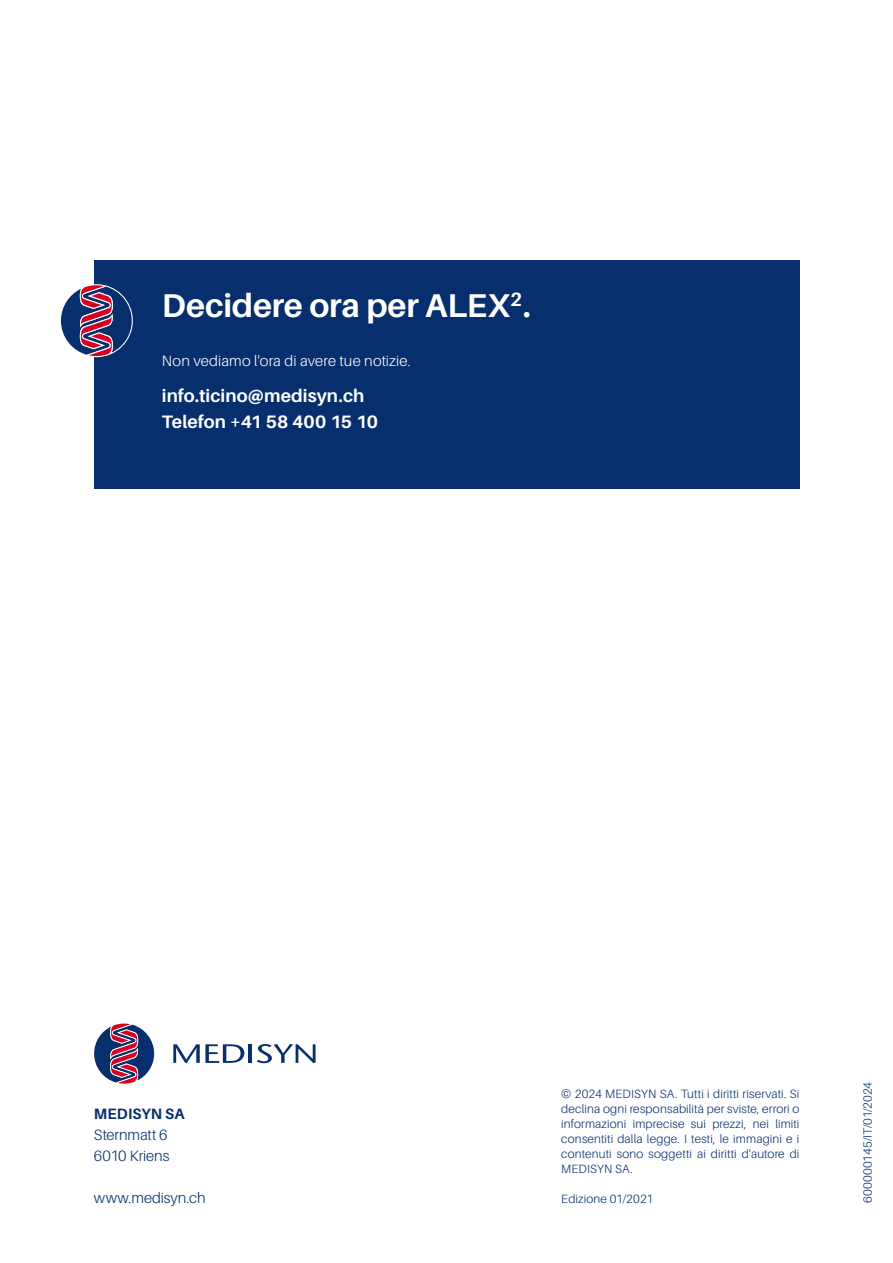
<style>
.page{position:relative;width:893px;height:1263px;background:#fff}
.page>*{position:absolute;margin:0;border:0;box-sizing:border-box;transform-origin:0 0}
.t1{font:700 33px "Aileron";letter-spacing:-.005em;color:#fff}
.t2{font:700 18px/25.5px "Aileron";color:#fff}
.t3{font:300 15px/21px "Aileron";letter-spacing:-.005em;color:#082f6d}
.t4{font:300 15px "Aileron";letter-spacing:.005em;color:#fff}
.t5{font:700 15px "Aileron";letter-spacing:.01em;color:#082f6d}
.t6{font:300 12px/15px "Aileron";letter-spacing:.01em;color:#082f6d;text-align:justify}
</style>
<div class="page">
<div style="left:94px;top:260px;width:705px;height:229px;background:#082f6d"></div>
<svg style="left:61px;top:285px;width:71px;height:71px"></svg>
<svg style="left:173px;top:1044px;width:71px;height:19px"></svg>
<hr style="left:249px;top:1044px;width:3px;height:19px;background:#082f6d">
<svg style="left:257px;top:1044px;width:59px;height:19px"></svg>
<svg style="left:94px;top:1023px;width:60px;height:60px"></svg>
<h1 class="t1" style="left:162px;top:287px;width:370px">Decidere ora per ALEX<sup>2</sup>.</h1>
<p class="t4" style="left:162px;top:353px;width:250px">Non vediamo l'ora di avere tue notizie.</p>
<h2 class="t2" style="left:162px;top:383px;width:218px">info.ticino@medisyn.ch<br>Telefon +41 58 400 15 10</h2>
<p class="t5" style="left:94px;top:1106px;width:92px">MEDISYN SA</p>
<p class="t3" style="left:94px;top:1125px;width:77px">Sternmatt 6<br>6010 Kriens</p>
<p class="t3" style="left:94px;top:1188px;width:113px">www.medisyn.ch</p>
<p class="t6" style="left:561px;top:1087px;width:240px">© 2024 MEDISYN SA. Tutti i diritti riservati. Si declina ogni responsabilità per sviste, errori o informazioni imprecise sui prezzi, nei limiti consentiti dalla legge. I testi, le immagini e i contenuti sono soggetti ai diritti d'autore di MEDISYN SA.</p>
<p class="t6" style="left:561px;top:1192px;width:94px">Edizione 01/2021</p>
<p class="t6" style="left:860px;top:1203px;width:123px;rotate:-90deg">600000145/IT/01/2024</p>
</div>
